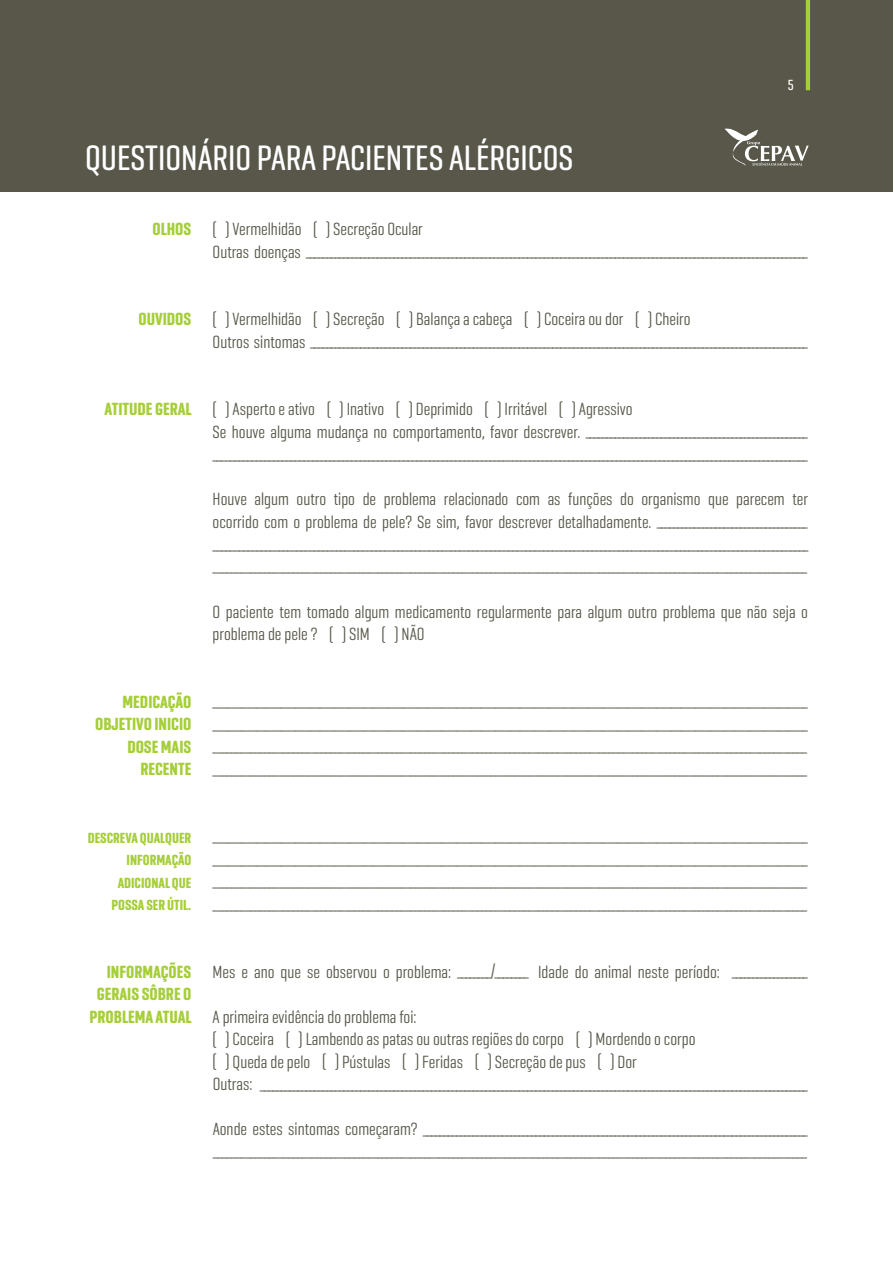
<style>
.page{position:relative;width:893px;height:1263px;background:#fff}
.page>*{position:absolute;margin:0;border:0;box-sizing:border-box;transform-origin:0 0}
.t1{font:500 36px "Geogrotesque Comp";color:#fff}
.t2{font:18px/22.5px "Geogrotesque Comp";color:#58574a}
.t3{font:700 18px/22.5px "Geogrotesque Comp";color:#a6ce39;text-align:right}
.t4{font:700 15px/22.5px "Geogrotesque Comp";color:#a6ce39;text-align:right}
.t5{font:500 15px "Geogrotesque Comp";color:#fff}
</style>
<div class="page">
<div style="left:0;top:0;width:893px;height:191px;background:#58574a"></div>
<hr style="left:806px;top:0;width:4px;height:90px;background:#a6ce39">
<svg style="left:725px;top:129px;width:84px;height:37px"></svg>
<h1 class="t1" style="left:85px;top:135px;width:490px">QUESTIONÁRIO PARA PACIENTES ALÉRGICOS</h1>
<p class="t5" style="left:788px;top:76px;width:7px">5</p>
<p class="t3" style="left:152px;top:218px;width:40px">OLHOS</p>
<p class="t2" style="left:213px;top:218px;width:597px;line-height:21px">( ) Vermelhidão ( ) Secreção Ocular<br>Outras doenças ________________________________________________________________________________________________________________________</p>
<p class="t3" style="left:138px;top:308px;width:54px">OUVIDOS</p>
<p class="t2" style="left:213px;top:308px;width:597px;line-height:21px">( ) Vermelhidão ( ) Secreção ( ) Balança a cabeça ( ) Coceira ou dor ( ) Cheiro<br>Outros sintomas _______________________________________________________________________________________________________________________</p>
<p class="t3" style="left:105px;top:398px;width:88px">ATITUDE GERAL</p>
<p class="t2" style="left:213px;top:398px;width:597px;line-height:21.8px">( ) Asperto e ativo ( ) Inativo ( ) Deprimido ( ) Irritável ( ) Agressivo<br>Se houve alguma mudança no comportamento, favor descrever. _____________________________________________________ _________________________________________________________________________________________________________________________________________</p>
<p class="t2" style="left:213px;top:487px;width:598px;line-height:22px;text-align:justify">Houve algum outro tipo de problema relacionado com as funções do organismo que parecem ter ocorrido com o problema de pele? Se sim, favor descrever detalhadamente. ____________________________________ _______________________________________________________________________________________________________________________________________ ______________________________________________________________________________________________________________________________</p>
<p class="t2" style="left:213px;top:600px;width:597px">O paciente tem tomado algum medicamento regularmente para algum outro problema que não seja o problema de pele ? ( ) SIM ( ) NÃO</p>
<p class="t3" style="left:95px;top:690px;width:98px">MEDICAÇÃO<br>OBJETIVO INICIO<br>DOSE MAIS<br>RECENTE</p>
<p class="t2" style="left:213px;top:688px;width:597px;text-align:justify">__________________________________________________________________________________________________________________________ __________________________________________________________________________________________________________________________ ______________________________________________________________________________________________________________________________ ______________________________________________________________________________________________________________________________</p>
<p class="t4" style="left:88px;top:826px;width:105px">DESCREVA QUALQUER<br>INFORMAÇÃO<br>ADICIONAL QUE<br>POSSA SER ÚTIL.</p>
<p class="t3" style="left:90px;top:960px;width:103px">INFORMAÇÕES<br>GERAIS SÔBRE O<br>PROBLEMA ATUAL</p>
<p class="t2" style="left:213px;top:823px;width:597px;text-align:justify">__________________________________________________________________________________________________________________________ __________________________________________________________________________________________________________________________ ______________________________________________________________________________________________________________________________ ______________________________________________________________________________________________________________________________</p>
<p class="t2" style="left:213px;top:960px;width:597px">Mes e ano que se observou o problema: ________/________ Idade do animal neste período: __________________</p>
<p class="t2" style="left:213px;top:1005px;width:597px;line-height:22px">A primeira evidência do problema foi:<br>( ) Coceira ( ) Lambendo as patas ou outras regiões do corpo ( ) Mordendo o corpo<br>( ) Queda de pelo ( ) Pústulas ( ) Feridas ( ) Secreção de pus ( ) Dor<br>Outras: ___________________________________________________________________________________________________________________________________</p>
<p class="t2" style="left:213px;top:1116px;width:597px">Aonde estes sintomas começaram? ____________________________________________________________________________________________ ______________________________________________________________________________________________________________________________</p>
</div>
